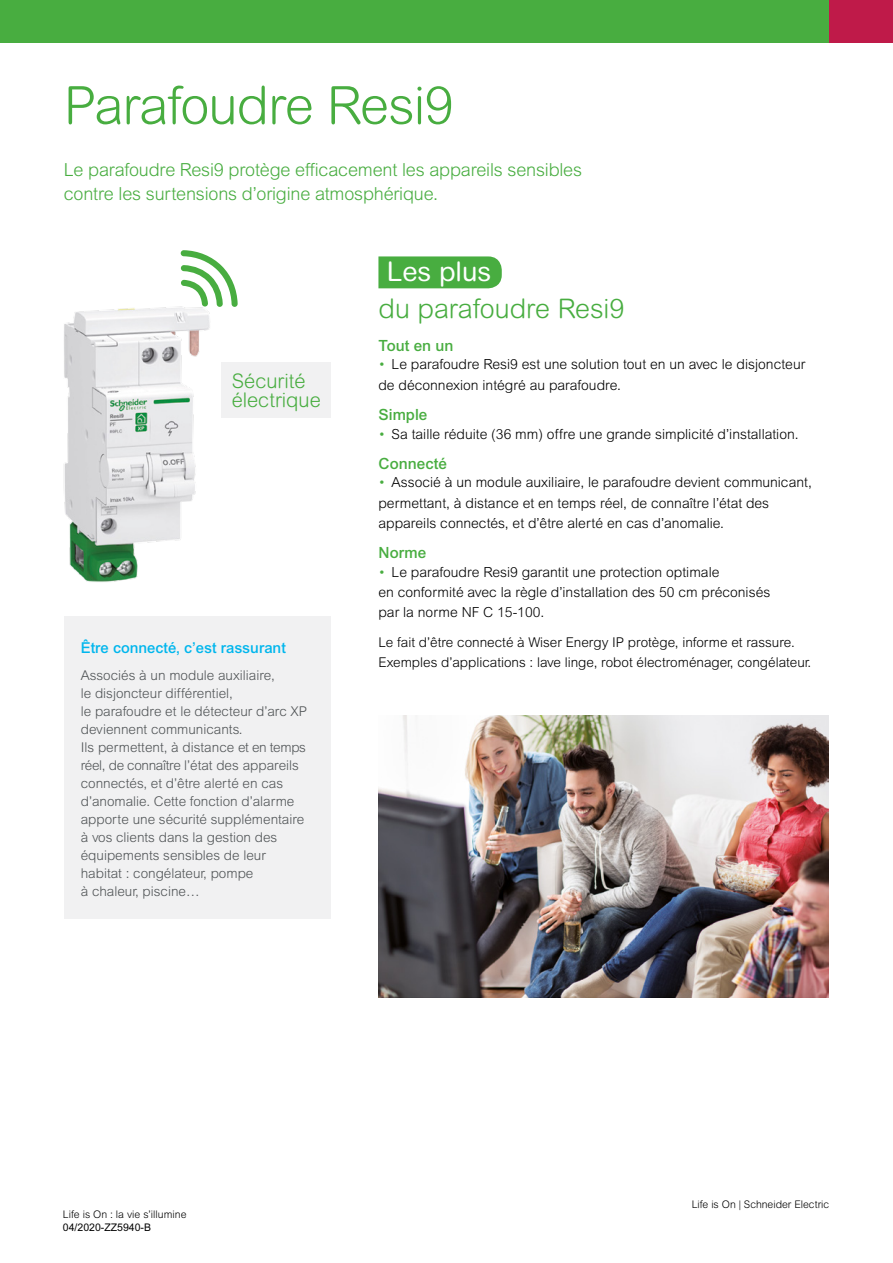
<style>
.page{position:relative;width:893px;height:1263px;background:#fff}
.page>*{position:absolute;margin:0;border:0;box-sizing:border-box;transform-origin:0 0}
.t1{font:300 52.5px "Arial Rounded MT Pro";letter-spacing:-.015em;color:#48ad40}
.t2{font:300 27px "Arial Rounded MT Pro";color:#48ad40}
.t3{font:27px "Arial Rounded MT Pro";color:#fff}
.t4{font:300 20.1px/18.9px "Arial Rounded MT Pro";color:#48ad40}
.t5{font:300 18px/24px "Arial MT Std";letter-spacing:-.01em;color:#48ad40}
.t6{font:500 15.45px "Arial MT Std";letter-spacing:.005em;color:#48ad40}
.t7{font:500 15px "Arial MT Std";color:#00b6ed}
.t8{font:300 13.95px/20.1px "Arial MT Std";color:#000}
.t9{font:300 13.5px/18px "Arial MT Std";color:#505456}
.t10{font:300 13.5px/19.5px "Arial MT Std";color:#000}
.t11{font:300 10.5px "Arial Rounded MT Pro";color:#000}
.t12{font:300 10.5px "Arial MT Std";color:#000}
.t13{font:10.5px "Arial MT Std";color:#000}
.s1{color:#48ad40}
</style>
<div class="page">
<div style="left:0;top:0;width:893px;height:43px;background:#48ad40"></div>
<svg style="left:181px;top:250px;width:57px;height:57px"></svg>
<div style="left:221px;top:362px;width:109px;height:56px;background:#f1f1f2"></div>
<img style="left:378px;top:715px;width:450px;height:283px">
<div style="left:829px;top:0;width:64px;height:43px;background:#bf1a49"></div>
<img style="left:64px;top:307px;width:146px;height:275px">
<div style="left:378px;top:256px;width:124px;height:32px;background:#48ad40"></div>
<div style="left:64px;top:617px;width:266px;height:302px;background:#f1f1f2"></div>
<h1 class="t1" style="left:64px;top:75px;width:391px">Parafoudre Resi9</h1>
<p class="t5" style="left:64px;top:157px;width:520px">Le parafoudre Resi9 protège efficacement les appareils sensibles contre les surtensions d’origine atmosphérique.</p>
<h2 class="t3" style="left:387px;top:256px;width:106px">Les plus</h2>
<h3 class="t4" style="left:232px;top:372px;width:91px">Sécurité électrique</h3>
<p class="t7" style="left:81px;top:639px;width:207px">Être connecté, c’est rassurant</p>
<p class="t9" style="left:81px;top:666px;width:228px">Associés à un module auxiliaire,<br>le disjoncteur différentiel,<br>le parafoudre et le détecteur d’arc XP deviennent communicants.<br>Ils permettent, à distance et en temps réel, de connaître l’état des appareils connectés, et d’être alerté en cas d’anomalie. Cette fonction d’alarme apporte une sécurité supplémentaire à vos clients dans la gestion des équipements sensibles de leur habitat : congélateur, pompe<br>à chaleur, piscine…</p>
<h2 class="t2" style="left:378px;top:293px;width:247px">du parafoudre Resi9</h2>
<p class="t6" style="left:378px;top:336px;width:77px">Tout en un</p>
<p class="t8" style="left:378px;top:354px;width:428px"><span class="s1">•</span> Le parafoudre Resi9 est une solution tout en un avec le disjoncteur de déconnexion intégré au parafoudre.</p>
<p class="t6" style="left:378px;top:405px;width:51px">Simple</p>
<p class="t8" style="left:378px;top:423px;width:422px"><span class="s1">•</span> Sa taille réduite (36 mm) offre une grande simplicité d’installation.</p>
<p class="t6" style="left:378px;top:454px;width:70px">Connecté</p>
<p class="t8" style="left:378px;top:472px;width:435px"><span class="s1">•</span> Associé à un module auxiliaire, le parafoudre devient communicant, permettant, à distance et en temps réel, de connaître l’état des appareils connectés, et d’être alerté en cas d’anomalie.</p>
<p class="t6" style="left:378px;top:543px;width:49px">Norme</p>
<p class="t8" style="left:378px;top:562px;width:393px"><span class="s1">•</span> Le parafoudre Resi9 garantit une protection optimale<br>en conformité avec la règle d’installation des 50 cm préconisés par la norme NF C 15-100.</p>
<p class="t10" style="left:378px;top:633px;width:434px">Le fait d’être connecté à Wiser Energy IP protège, informe et rassure.<br>Exemples d’applications : lave linge, robot électroménager, congélateur.</p>
<p class="t12" style="left:63px;top:1208px;width:125px">Life is On : la vie s’illumine</p>
<p class="t13" style="left:63px;top:1221px;width:90px">04/2020-ZZ5940-B</p>
<p class="t11" style="left:692px;top:1198px;width:139px">Life is On | Schneider Electric</p>
</div>
